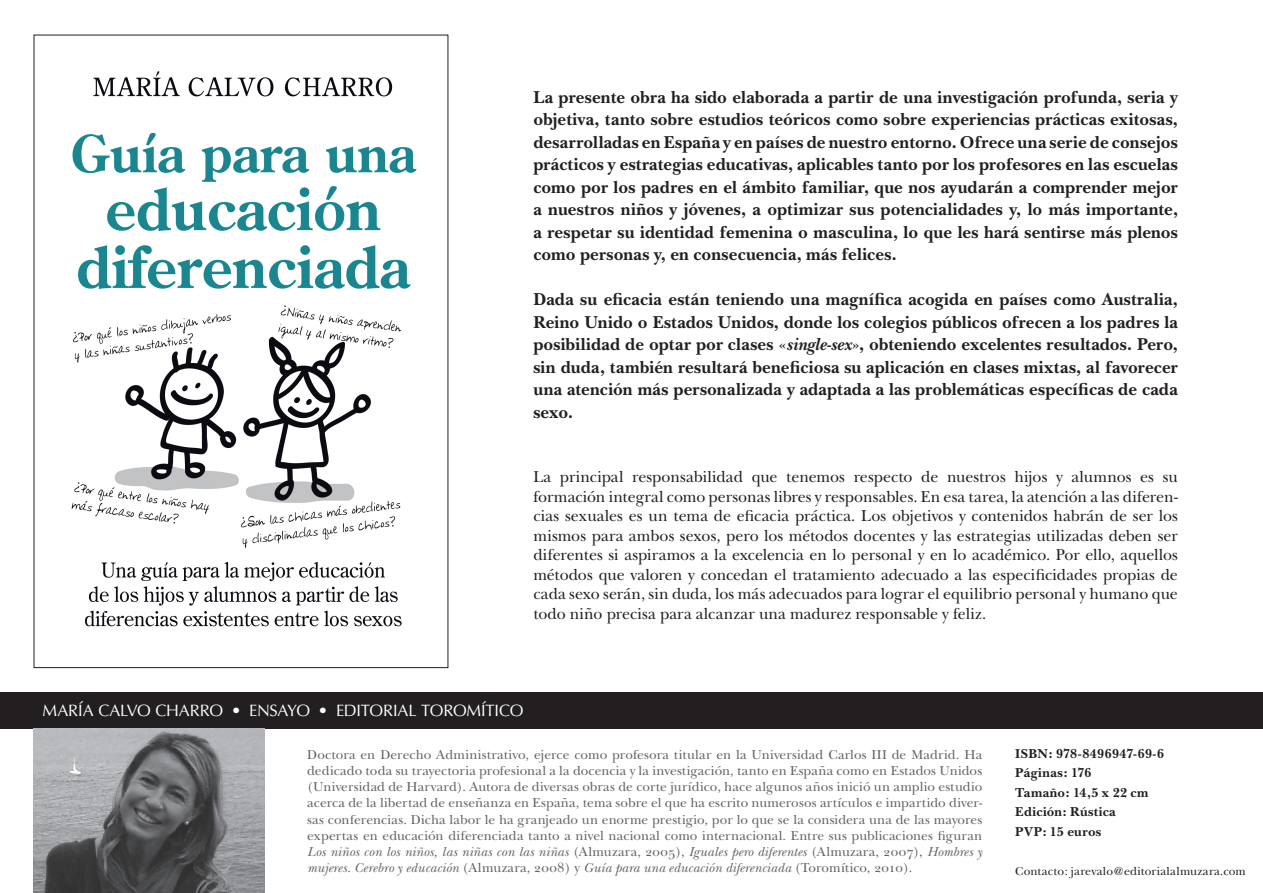
<style>
.page{position:relative;width:1263px;height:893px;background:#fff}
.page>*{position:absolute;margin:0;border:0;box-sizing:border-box;transform-origin:0 0}
.t1{font:700 18px/22.5px "New Baskerville";letter-spacing:.01em;color:#231f20;text-align:justify}
.t2{font:16.5px/19.5px "New Baskerville";letter-spacing:.005em;color:#231f20;text-align:justify}
.t3{font:16.5px "Optima";letter-spacing:-.01em;color:#fff}
.t4{font:13.5px/16.2px "New Baskerville";letter-spacing:.01em;color:#636366;text-align:justify}
.t5{font:700 13.5px/19.5px "New Baskerville";letter-spacing:.025em;color:#231f20}
.t6{font:12px "New Baskerville";letter-spacing:.015em;color:#231f20}
.s1{font-style:italic}
.s2{font-family:"New Baskerville"}
.s3{font-family:"New Baskerville SC"}
</style>
<div class="page">
<img style="left:71px;top:71px;width:346px;height:556px">
<div style="left:0;top:692px;width:1263px;height:36px;background:#231f20"></div>
<img style="left:34px;top:729px;width:231px;height:163px">
<p class="t1" style="left:533px;top:86px;width:646px">La presente obra ha sido elaborada a partir de una investigación profunda, seria y objetiva, tanto sobre estudios teóricos como sobre experiencias prácticas exitosas, desarrolladas en España y en países de nuestro entorno. Ofrece una serie de consejos prácticos y estrategias educativas, aplicables tanto por los profesores en las escuelas como por los padres en el ámbito familiar, que nos ayudarán a comprender mejor a nuestros niños y jóvenes, a optimizar sus potencialidades y, lo más importante, a respetar su identidad femenina o masculina, lo que les hará sentirse más plenos como personas y, en consecuencia, más felices.</p>
<p class="t1" style="left:533px;top:288px;width:646px">Dada su eficacia están teniendo una magnífica acogida en países como Australia, Reino Unido o Estados Unidos, donde los colegios públicos ofrecen a los padres la posibilidad de optar por clases «<span class="s1">single-sex</span>», obteniendo excelentes resultados. Pero, sin duda, también resultará beneficiosa su aplicación en clases mixtas, al favorecer una atención más personalizada y adaptada a las problemáticas específicas de cada sexo.</p>
<p class="t2" style="left:533px;top:467px;width:646px">La principal responsabilidad que tenemos respecto de nuestros hijos y alumnos es su formación integral como personas libres y responsables. En esa tarea, la atención a las diferen&shy;cias sexuales es un tema de eficacia práctica. Los objetivos y contenidos habrán de ser los mismos para ambos sexos, pero los métodos docentes y las estrategias utilizadas deben ser diferentes si aspiramos a la excelencia en lo personal y en lo académico. Por ello, aquellos métodos que valoren y concedan el tratamiento adecuado a las especificidades propias de cada sexo serán, sin duda, los más adecuados para lograr el equilibrio personal y humano que todo niño precisa para alcanzar una madurez responsable y feliz.</p>
<p class="t3" style="left:43px;top:701px;width:482px">MARÍA CALVO CHARRO <span class="s2">•</span> ENSAYO <span class="s2">•</span> EDITORIAL TOROMÍTICO</p>
<p class="t4" style="left:307px;top:746px;width:677px">Doctora en Derecho Administrativo, ejerce como profesora titular en la Universidad Carlos III de Madrid. Ha dedicado toda su trayectoria profesional a la docencia y la investigación, tanto en España como en Estados Unidos (Universidad de Harvard). Autora de diversas obras de corte jurídico, hace algunos años inició un amplio estudio acerca de la libertad de enseñanza en España, tema sobre el que ha escrito numerosos artículos e impartido diver&shy;sas conferencias. Dicha labor le ha granjeado un enorme prestigio, por lo que se la considera una de las mayores expertas en educación diferenciada tanto a nivel nacional como internacional. Entre sus publicaciones figuran <span class="s1">Los niños con los niños, las niñas con las niñas</span> (Almuzara, <span class="s3">2005</span>), <span class="s1">Iguales pero diferentes</span> (Almuzara, <span class="s3">2007</span>), <span class="s1">Hombres y mujeres. Cerebro y educación</span> (Almuzara, <span class="s3">2008</span>) y <span class="s1">Guía para una educación diferenciada</span> (Toromítico, <span class="s3">2010</span>).</p>
<p class="t5" style="left:1015px;top:744px;width:150px">ISBN: 978-8496947-69-6<br>Páginas: 176<br>Tamaño: 14,5 x 22 cm<br>Edición: Rústica<br>PVP: 15 euros</p>
<p class="t6" style="left:1015px;top:864px;width:232px">Contacto: jarevalo@editorialalmuzara.com</p>
</div>
